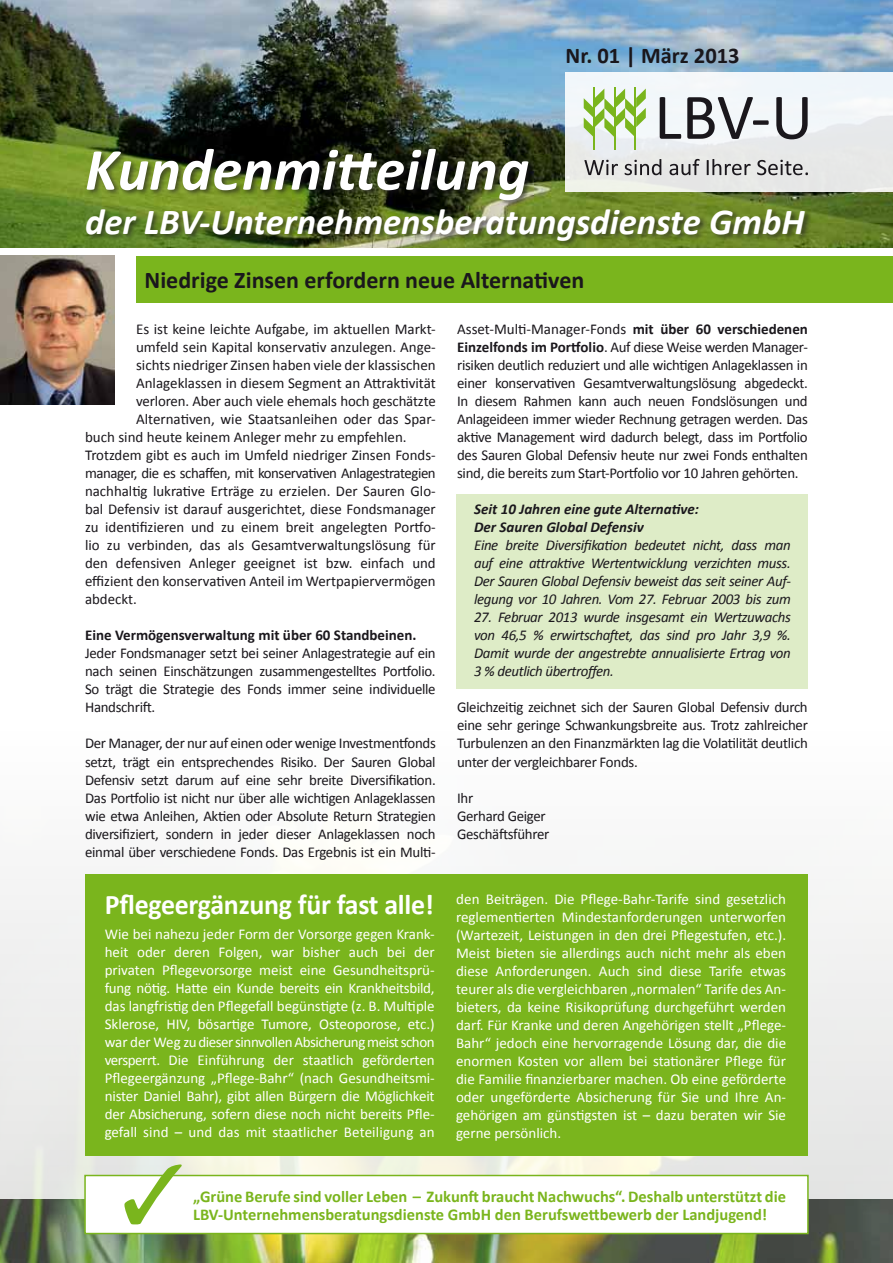
<style>
.page{position:relative;width:893px;height:1263px;background:#fff}
.page>*{position:absolute;margin:0;border:0;box-sizing:border-box;transform-origin:0 0}
.t1{font:italic 700 60px "Calibri";color:#fff}
.t2{font:italic 700 36.75px "Calibri";color:#fff}
.t3{font:700 28.5px "Calibri";letter-spacing:-.01em;color:#fff}
.t4{font:700 24px "Calibri";color:#1a171c}
.t5{font:700 22.5px "Calibri";color:#1a171c}
.t6{font:700 16.5px "Calibri";color:#7ab51d}
.t7{font:15px/18px "Calibri";color:#1a171c;text-align:justify}
.t8{font:15px/18px "Calibri";color:#fff;text-align:justify}
.t9{font:italic 15px/18px "Calibri";letter-spacing:-.025em;color:#1a171c;text-align:justify}
.t10{font:italic 700 15px/18px "Calibri";color:#1a171c}
.t11{font:15px "Calibri";letter-spacing:-.03em;color:#1a171c}
.t12{font:700 15px "Calibri";color:#1a171c}
.t13{font:15px/18px "Calibri";letter-spacing:-.02em;color:#1a171c}
.s1{font-weight:700}
</style>
<div class="page">
<img style="left:0;top:879px;width:893px;height:320px">
<img style="left:0;top:0;width:893px;height:247px">
<img style="left:0;top:1199px;width:893px;height:64px">
<div style="left:566px;top:72px;width:327px;height:119px;background:linear-gradient(to right,#f1f6f8,#eceff1)"></div>
<hr style="left:593px;top:87px;width:2px;height:62px;background:#7ab51d">
<hr style="left:614px;top:87px;width:2px;height:62px;background:#7ab51d">
<hr style="left:635px;top:87px;width:1px;height:62px;background:#7ab51d">
<svg style="left:584px;top:89px;width:62px;height:48px"></svg>
<svg style="left:660px;top:97px;width:21px;height:42px"></svg>
<svg style="left:687px;top:97px;width:82px;height:42px"></svg>
<svg style="left:776px;top:97px;width:32px;height:42px"></svg>
<div style="left:85px;top:148px;width:727px;height:100px;background:#1a171c;opacity:.6"></div>
<img style="left:0;top:256px;width:115px;height:149px">
<div style="left:136px;top:256px;width:757px;height:46px;background:#7ab51d"></div>
<div style="left:456px;top:494px;width:352px;height:195px;background:#deecc7"></div>
<div style="left:85px;top:874px;width:723px;height:281px;background:#7ab51d"></div>
<div style="left:84px;top:1175px;width:725px;height:59px;background:#fff;border:2px solid #7ab51d"></div>
<h3 class="t5" style="left:566px;top:41px;width:176px">Nr. 01 | März 2013</h3>
<h1 class="t1" style="left:85px;top:132px;width:446px">Kundenmitteilung</h1>
<h2 class="t2" style="left:85px;top:198px;width:721px">der LBV-Unternehmensberatungsdienste GmbH</h2>
<h3 class="t4" style="left:145px;top:265px;width:441px">Niedrige Zinsen erfordern neue Alternativen</h3>
<p class="t7" style="left:136px;top:320px;width:301px">Es ist keine leichte Aufgabe, im aktuellen Markt-</p>
<p class="t7" style="left:136px;top:338px;width:301px">umfeld sein Kapital konservativ anzulegen. Ange-</p>
<p class="t7" style="left:136px;top:356px;width:301px">sichts niedriger Zinsen haben viele der klassischen</p>
<p class="t7" style="left:136px;top:374px;width:301px">Anlageklassen in diesem Segment an Attraktivität</p>
<p class="t7" style="left:136px;top:392px;width:301px">verloren. Aber auch viele ehemals hoch geschätzte</p>
<p class="t7" style="left:136px;top:410px;width:301px">Alternativen, wie Staatsanleihen oder das Spar-</p>
<p class="t7" style="left:85px;top:428px;width:323px">buch sind heute keinem Anleger mehr zu empfehlen.</p>
<p class="t7" style="left:85px;top:446px;width:352px">Trotzdem gibt es auch im Umfeld niedriger Zinsen Fonds-</p>
<p class="t11" style="left:85px;top:464px;width:352px">manager, die es schaffen, mit konservativen Anlagestrategien</p>
<p class="t7" style="left:85px;top:482px;width:352px">nachhaltig lukrative Erträge zu erzielen. Der Sauren Glo-</p>
<p class="t7" style="left:85px;top:500px;width:352px">bal Defensiv ist darauf ausgerichtet, diese Fondsmanager</p>
<p class="t7" style="left:85px;top:518px;width:352px">zu identifizieren und zu einem breit angelegten Portfo-</p>
<p class="t7" style="left:85px;top:536px;width:352px">lio zu verbinden, das als Gesamtverwaltungslösung für</p>
<p class="t7" style="left:85px;top:554px;width:352px">den defensiven Anleger geeignet ist bzw. einfach und</p>
<p class="t7" style="left:85px;top:572px;width:352px">effizient den konservativen Anteil im Wertpapiervermögen</p>
<p class="t7" style="left:85px;top:590px;width:53px">abdeckt.</p>
<p class="t12" style="left:85px;top:626px;width:333px">Eine Vermögensverwaltung mit über 60 Standbeinen.</p>
<p class="t7" style="left:85px;top:644px;width:352px">Jeder Fondsmanager setzt bei seiner Anlagestrategie auf ein nach seinen Einschätzungen zusammengestelltes Portfolio.<br>So trägt die Strategie des Fonds immer seine individuelle Handschrift.</p>
<p class="t7" style="left:85px;top:734px;width:352px">Der Manager, der nur auf einen oder wenige Investmentfonds setzt, trägt ein entsprechendes Risiko. Der Sauren Global Defensiv setzt darum auf eine sehr breite Diversifikation.<br>Das Portfolio ist nicht nur über alle wichtigen Anlageklassen wie etwa Anleihen, Aktien oder Absolute Return Strategien diversifiziert, sondern in jeder dieser Anlageklassen noch einmal über verschiedene Fonds. Das Ergebnis ist ein Multi-</p>
<h3 class="t3" style="left:105px;top:886px;width:331px">Pflegeergänzung für fast alle!</h3>
<p class="t8" style="left:105px;top:925px;width:332px">Wie bei nahezu jeder Form der Vorsorge gegen Krank&shy;heit oder deren Folgen, war bisher auch bei der privaten Pflegevorsorge meist eine Gesundheitsprü&shy;fung nötig. Hatte ein Kunde bereits ein Krankheitsbild, das langfristig den Pflegefall begünstigte (z. B. Multiple Sklerose, HIV, bösartige Tumore, Osteoporose, etc.) war der Weg zu dieser sinnvollen Absicherung meist schon versperrt. Die Einführung der staatlich geförderten Pflegeergänzung „Pflege-Bahr“ (nach Gesundheitsmi&shy;nister Daniel Bahr), gibt allen Bürgern die Möglichkeit der Absicherung, sofern diese noch nicht bereits Pfle&shy;gefall sind – und das mit staatlicher Beteiligung an</p>
<p class="t7" style="left:457px;top:320px;width:352px">Asset-Multi-Manager-Fonds <span class="s1">mit über 60 verschiedenen Einzelfonds im Portfolio</span>. Auf diese Weise werden Manager&shy;risiken deutlich reduziert und alle wichtigen Anlageklassen in einer konservativen Gesamtverwaltungslösung abgedeckt.<br>In diesem Rahmen kann auch neuen Fondslösungen und Anlageideen immer wieder Rechnung getragen werden. Das aktive Management wird dadurch belegt, dass im Portfolio des Sauren Global Defensiv heute nur zwei Fonds enthalten sind, die bereits zum Start-Portfolio vor 10 Jahren gehörten.</p>
<p class="t10" style="left:474px;top:500px;width:226px">Seit 10 Jahren eine gute Alternative:<br>Der Sauren Global Defensiv</p>
<p class="t9" style="left:474px;top:536px;width:318px">Eine breite Diversifikation bedeutet nicht, dass man auf eine attraktive Wertentwicklung verzichten muss.<br>Der Sauren Global Defensiv beweist das seit seiner Auf&shy;legung vor 10 Jahren. Vom 27. Februar 2003 bis zum</p>
<p class="t9" style="left:474px;top:608px;width:318px">27. Februar 2013 wurde insgesamt ein Wertzuwachs von 46,5 % erwirtschaftet, das sind pro Jahr 3,9 %.<br>Damit wurde der angestrebte annualisierte Ertrag von 3 % deutlich übertroffen.</p>
<p class="t7" style="left:457px;top:698px;width:352px">Gleichzeitig zeichnet sich der Sauren Global Defensiv durch eine sehr geringe Schwankungsbreite aus. Trotz zahlreicher Turbulenzen an den Finanzmärkten lag die Volatilität deutlich unter der vergleichbarer Fonds.</p>
<p class="t13" style="left:457px;top:788px;width:94px">Ihr<br>Gerhard Geiger<br>Geschäftsführer</p>
<p class="t8" style="left:456px;top:890px;width:332px">den Beiträgen. Die Pflege-Bahr-Tarife sind gesetzlich reglementierten Mindestanforderungen unterworfen (Wartezeit, Leistungen in den drei Pflegestufen, etc.).<br>Meist bieten sie allerdings auch nicht mehr als eben diese Anforderungen. Auch sind diese Tarife etwas teurer als die vergleichbaren „normalen“ Tarife des An&shy;bieters, da keine Risikoprüfung durchgeführt werden darf. Für Kranke und deren Angehörigen stellt „Pflege-Bahr“ jedoch eine hervorragende Lösung dar, die die enormen Kosten vor allem bei stationärer Pflege für die Familie finanzierbarer machen. Ob eine geförderte oder ungeförderte Absicherung für Sie und Ihre An&shy;gehörigen am günstigsten ist – dazu beraten wir Sie gerne persönlich.</p>
<p class="t6" style="left:122px;top:1204px;width:647px">✓ LBV-Unternehmensberatungsdienste GmbH den Berufswettbewerb der Landjugend!</p>
<p class="t6" style="left:193px;top:1186px;width:595px">„Grüne Berufe sind voller Leben – Zukunft braucht Nachwuchs“. Deshalb unterstützt die</p>
</div>
